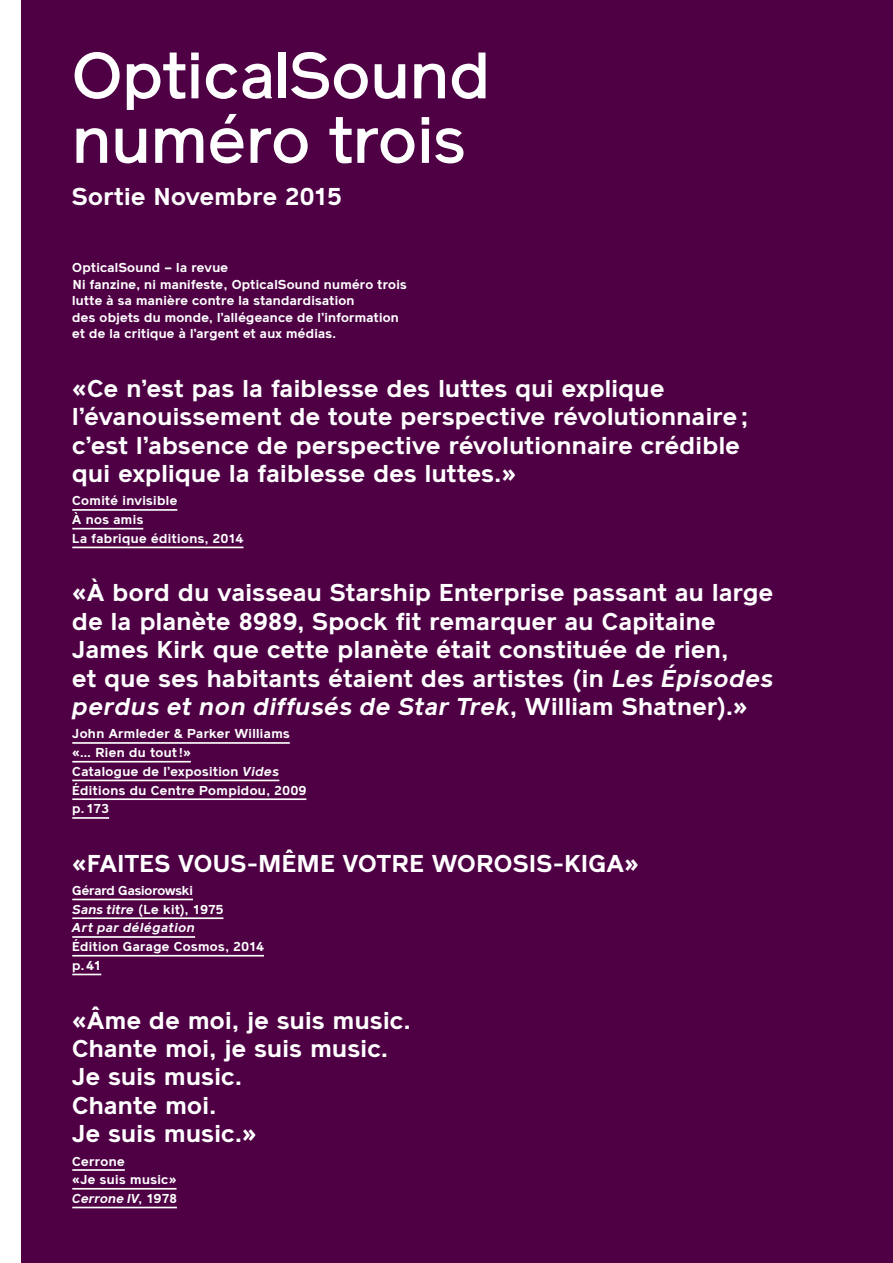
<style>
.page{position:relative;width:893px;height:1263px;background:#4f0045}
.page>*{position:absolute;margin:0;border:0;box-sizing:border-box;transform-origin:0 0}
.t1{font:500 64.5px/64.5px "Reader";letter-spacing:.01em;color:#fff}
.t2{font:700 24px/28.5px "Reader";letter-spacing:.02em;color:#fff}
.t3{font:700 12.75px/18.8px "Reader";letter-spacing:.025em;color:#fff}
.t4{font:700 12.75px/18.8px "Reader";letter-spacing:-.01em;color:#fff}
.s1{font-style:italic}
</style>
<div class="page">
<hr style="left:72px;top:509px;width:105px;height:2px;background:#fff">
<hr style="left:72px;top:528px;width:71px;height:1px;background:#fff">
<hr style="left:72px;top:547px;width:171px;height:1px;background:#fff">
<hr style="left:72px;top:742px;width:218px;height:2px;background:#fff">
<hr style="left:72px;top:761px;width:119px;height:1px;background:#fff">
<hr style="left:72px;top:780px;width:207px;height:1px;background:#fff">
<hr style="left:72px;top:798px;width:234px;height:2px;background:#fff">
<hr style="left:72px;top:817px;width:37px;height:2px;background:#fff">
<hr style="left:72px;top:899px;width:121px;height:1px;background:#fff">
<hr style="left:72px;top:917px;width:151px;height:2px;background:#fff">
<hr style="left:72px;top:936px;width:123px;height:2px;background:#fff">
<hr style="left:72px;top:955px;width:192px;height:1px;background:#fff">
<svg style="left:72px;top:974px;width:29px;height:1px"></svg>
<hr style="left:72px;top:1169px;width:53px;height:2px;background:#fff">
<hr style="left:72px;top:1188px;width:104px;height:1px;background:#fff">
<hr style="left:72px;top:1207px;width:105px;height:1px;background:#fff">
<div style="left:0;top:0;width:20px;height:1263px;background:#fff"></div>
<h1 class="t1" style="left:72px;top:43px;width:419px">OpticalSound numéro trois</h1>
<p class="t2" style="left:72px;top:182px;width:271px">Sortie Novembre 2015</p>
<p class="t3" style="left:72px;top:260px;width:336px;line-height:16.5px">OpticalSound – la revue<br>Ni fanzine, ni manifeste, OpticalSound numéro trois lutte à sa manière contre la standardisation<br>des objets du monde, l’allégeance de l’information et de la critique à l’argent et aux médias.</p>
<p class="t2" style="left:72px;top:374px;width:677px">«Ce n’est pas la faiblesse des luttes qui explique l’évanouissement de toute perspective révolutionnaire ; c’est l’absence de perspective révolutionnaire crédible qui explique la faiblesse des luttes.»</p>
<p class="t3" style="left:72px;top:492px;width:173px">Comité invisible<br>À nos amis<br>La fabrique éditions, 2014</p>
<p class="t2" style="left:72px;top:579px;width:703px">«À bord du vaisseau Starship Enterprise passant au large de la planète 8989, Spock fit remarquer au Capitaine James Kirk que cette planète était constituée de rien,<br>et que ses habitants étaient des artistes (in <span class="s1">Les Épisodes perdus et non diffusés de Star Trek</span>, William Shatner).»</p>
<p class="t3" style="left:72px;top:725px;width:236px">John Armleder &amp; Parker Williams «… Rien du tout!»<br>Catalogue de l’exposition <span class="s1">Vides<br></span>Éditions du Centre Pompidou, 2009 p. 173</p>
<p class="t2" style="left:72px;top:849px;width:568px">«FAITES VOUS-MÊME VOTRE WOROSIS-KIGA»</p>
<p class="t4" style="left:72px;top:881px;width:153px">Gérard Gasiorowski<br><span class="s1">Sans titre</span> (Le kit), 1975<br><span class="s1">Art par délégation</span></p>
<p class="t3" style="left:72px;top:937px;width:193px">Édition Garage Cosmos, 2014 p. 41</p>
<p class="t2" style="left:72px;top:1006px;width:340px">«Âme de moi, je suis music.<br>Chante moi, je suis music.<br>Je suis music.<br>Chante moi.<br>Je suis music.»</p>
<p class="t3" style="left:72px;top:1152px;width:106px">Cerrone<br>«Je suis music»<br><span class="s1">Cerrone IV</span>, 1978</p>
</div>
